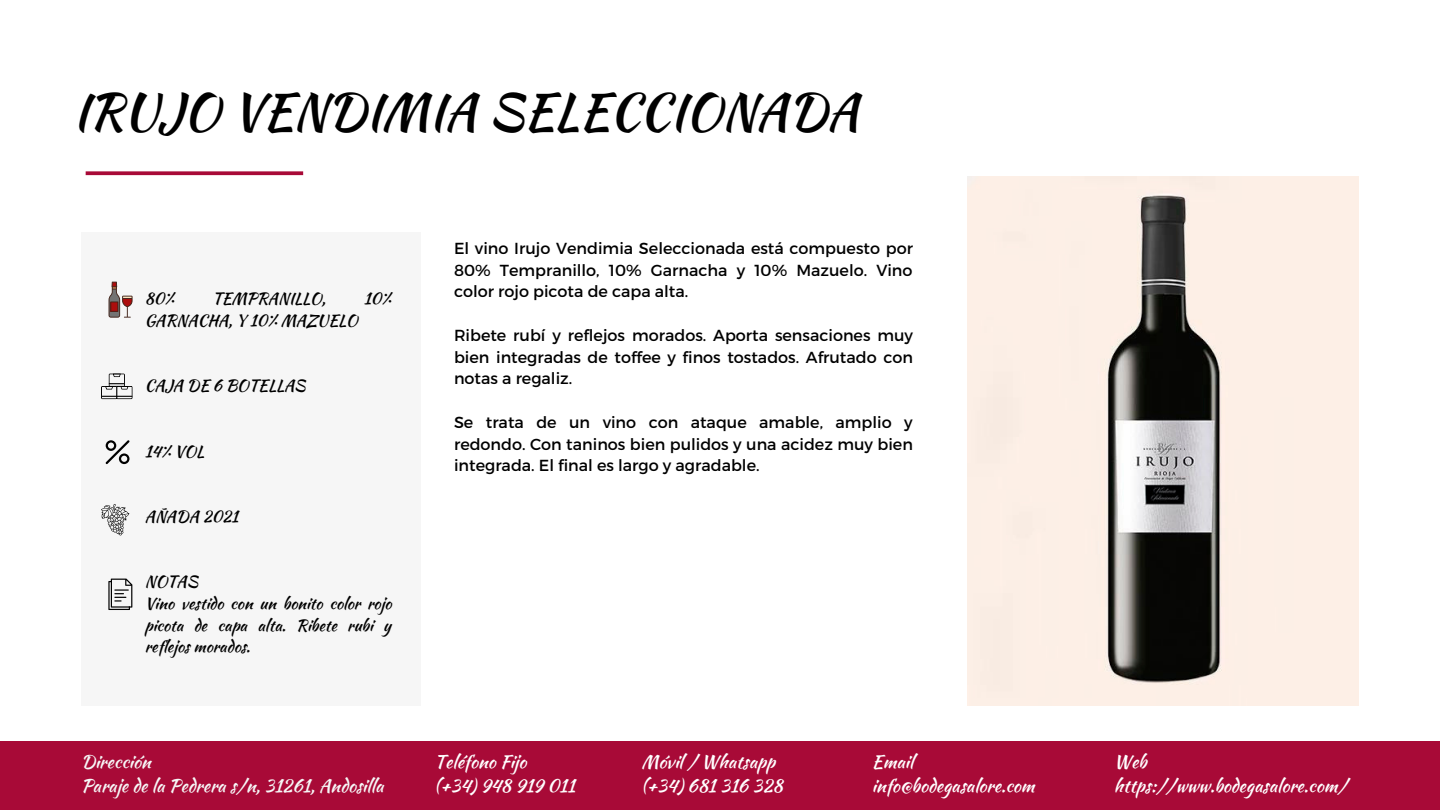
<style>
.page{position:relative;width:1440px;height:810px;background:#fff}
.page>*{position:absolute;margin:0;border:0;box-sizing:border-box;transform-origin:0 0}
.t1{font:50px "Kaushan Script";color:#000}
.t2{font:18px/24.8px "Kaushan Script";color:#fff}
.t3{font:18px/24.8px "Kaushan Script";color:#f6f6f6}
.t4{font:16px/21.8px "Montserrat";color:#000;text-align:justify}
.t5{font:16px/21.8px "Kaushan Script";color:#000}
</style>
<div class="page">
<img style="left:968px;top:176px;width:391px;height:530px">
<div style="left:81px;top:233px;width:340px;height:473px;background:#f6f6f6"></div>
<svg style="left:109px;top:282px;width:24px;height:36px"></svg>
<svg style="left:101px;top:374px;width:31px;height:25px"></svg>
<svg style="left:106px;top:440px;width:24px;height:24px"></svg>
<svg style="left:101px;top:504px;width:28px;height:31px"></svg>
<svg style="left:108px;top:579px;width:24px;height:31px"></svg>
<svg style="left:86px;top:171px;width:217px;height:4px"></svg>
<div style="left:0;top:741px;width:1440px;height:69px;background:#a80a37"></div>
<h1 class="t1" style="left:73px;top:74px;width:788px">IRUJO VENDIMIA SELECCIONADA</h1>
<p class="t5" style="left:145px;top:288px;width:31px">80%</p>
<p class="t5" style="left:212px;top:288px;width:115px">TEMPRANILLO,</p>
<p class="t5" style="left:364px;top:288px;width:29px">10%</p>
<p class="t5" style="left:145px;top:310px;width:214px">GARNACHA, Y 10% MAZUELO</p>
<p class="t5" style="left:145px;top:375px;width:162px">CAJA DE 6 BOTELLAS</p>
<p class="t5" style="left:145px;top:440px;width:61px">14% VOL</p>
<p class="t5" style="left:145px;top:505px;width:95px">AÑADA 2021</p>
<p class="t5" style="left:145px;top:571px;width:248px">NOTAS<br>Vino vestido con un bonito color rojo picota de capa alta. Ribete rubi y reflejos morados.</p>
<p class="t4" style="left:454px;top:237px;width:460px">El vino Irujo Vendimia Seleccionada está compuesto por 80% Tempranillo, 10% Garnacha y 10% Mazuelo. Vino color rojo picota de capa alta.</p>
<p class="t4" style="left:454px;top:324px;width:461px">Ribete rubí y reflejos morados. Aporta sensaciones muy bien integradas de toffee y finos tostados. Afrutado con notas a regaliz.</p>
<p class="t4" style="left:454px;top:411px;width:460px">Se trata de un vino con ataque amable, amplio y redondo. Con taninos bien pulidos y una acidez muy bien integrada. El final es largo y agradable.</p>
<p class="t3" style="left:81px;top:749px;width:304px">Dirección<br>Paraje de la Pedrera s/n, 31261, Andosilla</p>
<p class="t2" style="left:435px;top:749px;width:142px">Teléfono Fijo<br>(+34) 948 919 011</p>
<p class="t2" style="left:641px;top:749px;width:143px">Móvil / Whatsapp (+34) 681 316 328</p>
<p class="t2" style="left:872px;top:749px;width:164px">Email info@bodegasalore.com</p>
<p class="t2" style="left:1114px;top:749px;width:235px">Web https://www.bodegasalore.com/</p>
</div>
